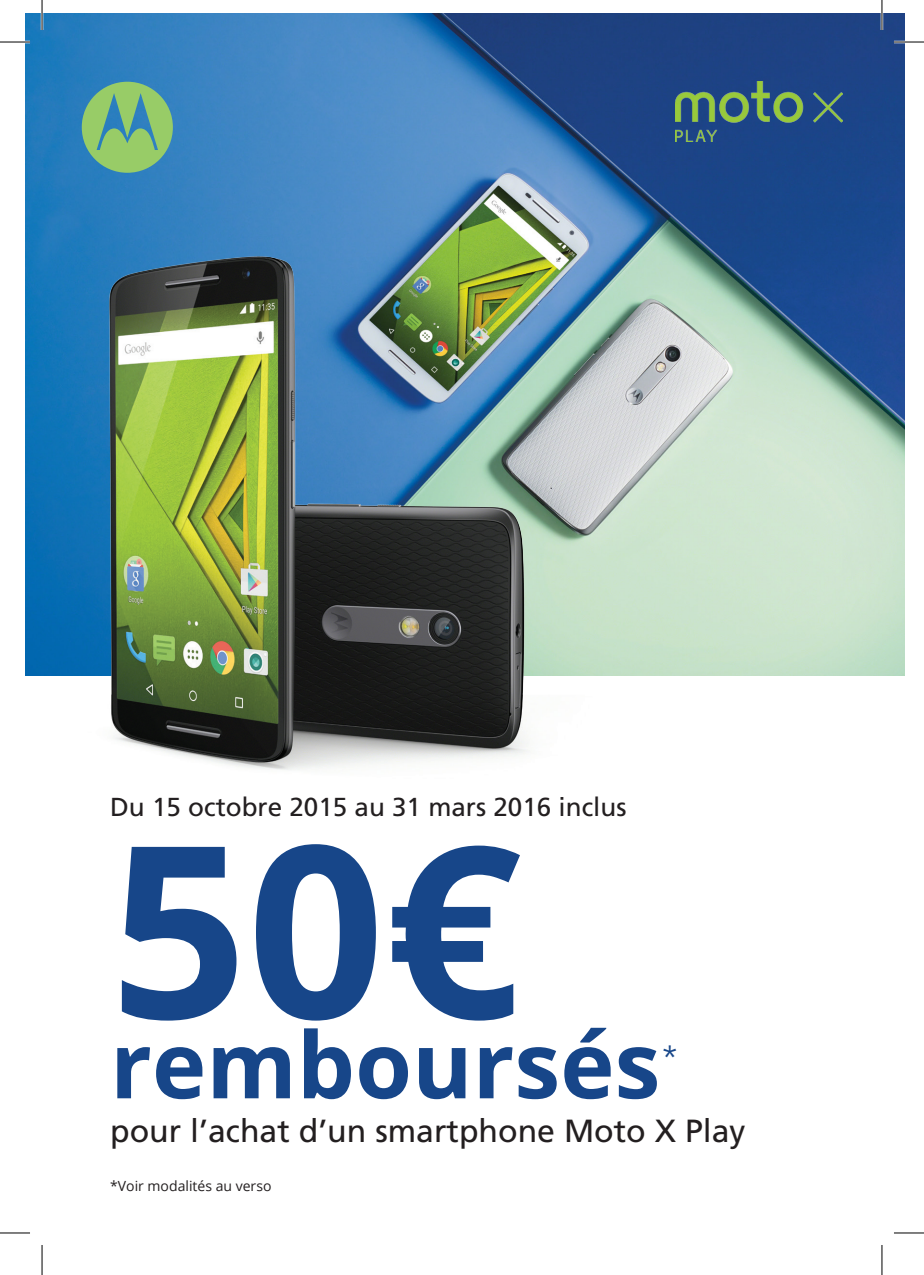
<style>
.page{position:relative;width:924px;height:1275px;background:#fff}
.page>*{position:absolute;margin:0;border:0;box-sizing:border-box;transform-origin:0 0}
.t1{font:700 240px "Open Sans";color:#174689}
.t2{font:700 92px "Open Sans";color:#174689}
.t3{font:300 33.8px "Frutiger LT Std";color:#174689}
.t4{font:32px "Frutiger LT Std";color:#231f20}
.t5{font:26px "Frutiger LT Std";color:#231f20}
.t6{font:14px "Open Sans";color:#231f20}
</style>
<div class="page">
<img style="left:25px;top:14px;width:879px;height:661px">
<img style="left:25px;top:209px;width:598px;height:561px">
<img style="left:675px;top:82px;width:166px;height:59px">
<svg style="left:82px;top:82px;width:91px;height:91px;background:#73b184"></svg>
<hr style="left:0;top:41px;width:30px;height:2px;background:#fff">
<hr style="left:893px;top:41px;width:30px;height:2px;background:#fff">
<hr style="left:41px;top:0;width:2px;height:30px;background:#fff">
<hr style="left:880px;top:0;width:2px;height:30px;background:#fff">
<hr style="left:0;top:42px;width:30px;height:1px;background:#000">
<hr style="left:893px;top:42px;width:30px;height:1px;background:#000">
<hr style="left:0;top:1232px;width:30px;height:1px;background:#000">
<hr style="left:893px;top:1232px;width:30px;height:1px;background:#000">
<hr style="left:42px;top:0;width:1px;height:30px;background:#000">
<hr style="left:42px;top:1245px;width:1px;height:30px;background:#000">
<hr style="left:881px;top:0;width:1px;height:30px;background:#000">
<hr style="left:881px;top:1245px;width:1px;height:30px;background:#000">
<p class="t5" style="left:110px;top:791px;width:517px">Du 15 octobre 2015 au 31 mars 2016 inclus</p>
<p class="t1" style="left:110px;top:761px;width:413px">50€</p>
<p class="t2" style="left:110px;top:1000px;width:551px">remboursés</p>
<p class="t3" style="left:660px;top:1038px;width:20px">*</p>
<p class="t4" style="left:110px;top:1112px;width:636px">pour l’achat d’un smartphone Moto X Play</p>
<p class="t6" style="left:110px;top:1176px;width:163px">*Voir modalités au verso</p>
</div>
